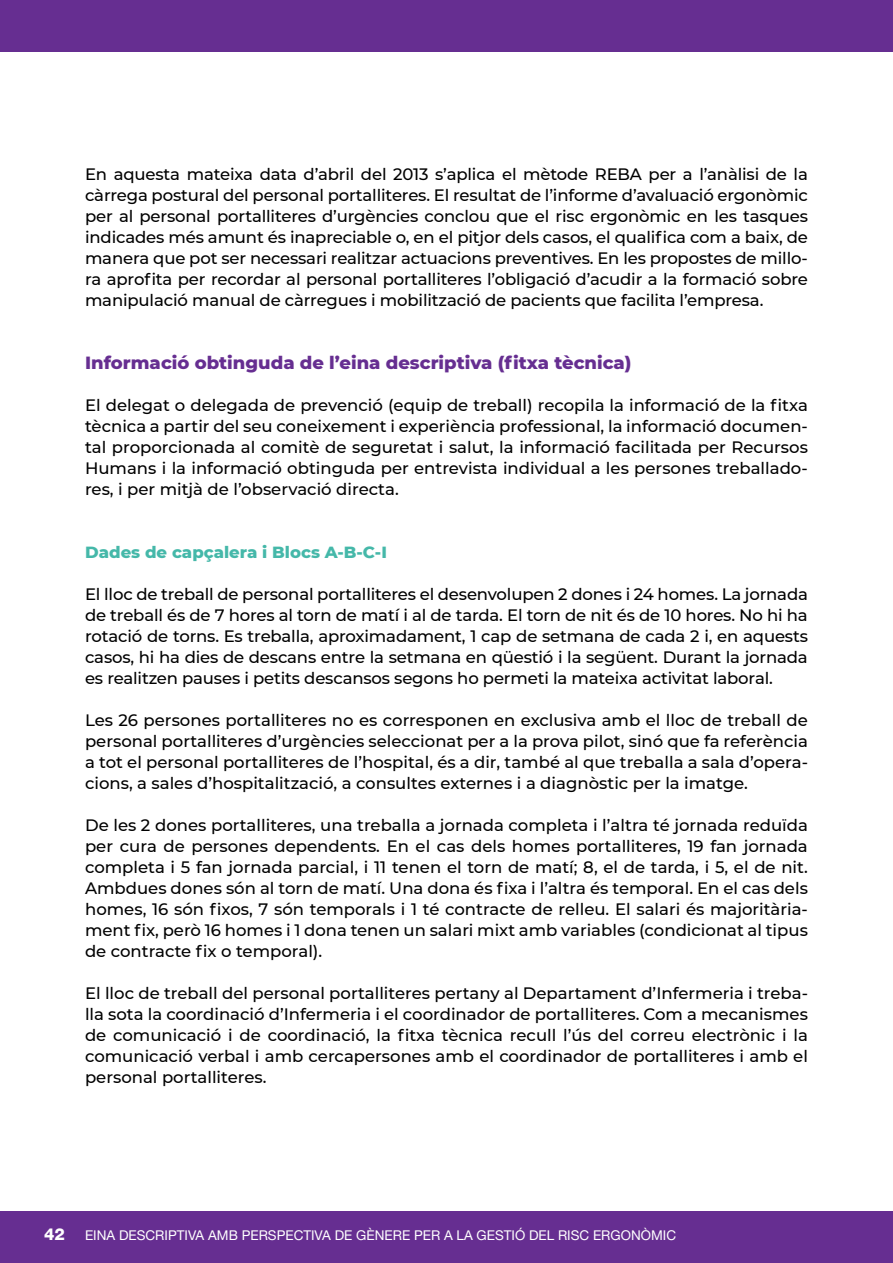
<style>
.page{position:relative;width:893px;height:1263px;background:#fff}
.page>*{position:absolute;margin:0;border:0;box-sizing:border-box;transform-origin:0 0}
.t1{font:800 18px "Montserrat";color:#662e91}
.t2{font:500 16.5px/21px "Montserrat";color:#000;text-align:justify}
.t3{font:800 16.5px "Montserrat";color:#45b8a9}
.t4{font:13.5px "Helvetica Neue";color:#fff}
.s1{font-weight:800;font-size:16.5px}
</style>
<div class="page">
<div style="left:0;top:1212px;width:893px;height:51px;background:#662e91"></div>
<div style="left:0;top:0;width:893px;height:51px;background:#662e91"></div>
<p class="t2" style="left:85px;top:163px;width:724px">En aquesta mateixa data d’abril del 2013 s’aplica el mètode REBA per a l’anàlisi de la càrrega postural del personal portalliteres. El resultat de l’informe d’avaluació ergonòmic per al personal portalliteres d’urgències conclou que el risc ergonòmic en les tasques indicades més amunt és inapreciable o, en el pitjor dels casos, el qualifica com a baix, de manera que pot ser necessari realitzar actuacions preventives. En les propostes de millo&shy;ra aprofita per recordar al personal portalliteres l’obligació d’acudir a la formació sobre manipulació manual de càrregues i mobilització de pacients que facilita l’empresa.</p>
<p class="t1" style="left:85px;top:349px;width:548px">Informació obtinguda de l’eina descriptiva (fitxa tècnica)</p>
<p class="t2" style="left:85px;top:394px;width:724px">El delegat o delegada de prevenció (equip de treball) recopila la informació de la fitxa tècnica a partir del seu coneixement i experiència professional, la informació documen&shy;tal proporcionada al comitè de seguretat i salut, la informació facilitada per Recursos Humans i la informació obtinguda per entrevista individual a les persones treballado&shy;res, i per mitjà de l’observació directa.</p>
<p class="t3" style="left:85px;top:540px;width:303px">Dades de capçalera i Blocs A-B-C-I</p>
<p class="t2" style="left:85px;top:583px;width:724px">El lloc de treball de personal portalliteres el desenvolupen 2 dones i 24 homes. La jornada de treball és de 7 hores al torn de matí i al de tarda. El torn de nit és de 10 hores. No hi ha rotació de torns. Es treballa, aproximadament, 1 cap de setmana de cada 2 i, en aquests casos, hi ha dies de descans entre la setmana en qüestió i la següent. Durant la jornada es realitzen pauses i petits descansos segons ho permeti la mateixa activitat laboral.</p>
<p class="t2" style="left:85px;top:709px;width:724px">Les 26 persones portalliteres no es corresponen en exclusiva amb el lloc de treball de personal portalliteres d’urgències seleccionat per a la prova pilot, sinó que fa referència a tot el personal portalliteres de l’hospital, és a dir, també al que treballa a sala d’opera&shy;cions, a sales d’hospitalització, a consultes externes i a diagnòstic per la imatge.</p>
<p class="t2" style="left:85px;top:814px;width:724px">De les 2 dones portalliteres, una treballa a jornada completa i l’altra té jornada reduïda per cura de persones dependents. En el cas dels homes portalliteres, 19 fan jornada completa i 5 fan jornada parcial, i 11 tenen el torn de matí; 8, el de tarda, i 5, el de nit.<br>Ambdues dones són al torn de matí. Una dona és fixa i l’altra és temporal. En el cas dels homes, 16 són fixos, 7 són temporals i 1 té contracte de relleu. El salari és majoritària&shy;ment fix, però 16 homes i 1 dona tenen un salari mixt amb variables (condicionat al tipus de contracte fix o temporal).</p>
<p class="t2" style="left:85px;top:982px;width:724px">El lloc de treball del personal portalliteres pertany al Departament d’Infermeria i treba&shy;lla sota la coordinació d’Infermeria i el coordinador de portalliteres. Com a mecanismes de comunicació i de coordinació, la fitxa tècnica recull l’ús del correu electrònic i la comunicació verbal i amb cercapersones amb el coordinador de portalliteres i amb el personal portalliteres.</p>
<p class="t4" style="left:44px;top:1227px;width:633px"><span class="s1">42</span> EINA DESCRIPTIVA AMB PERSPECTIVA DE GÈNERE PER A LA GESTIÓ DEL RISC ERGONÒMIC</p>
</div>
